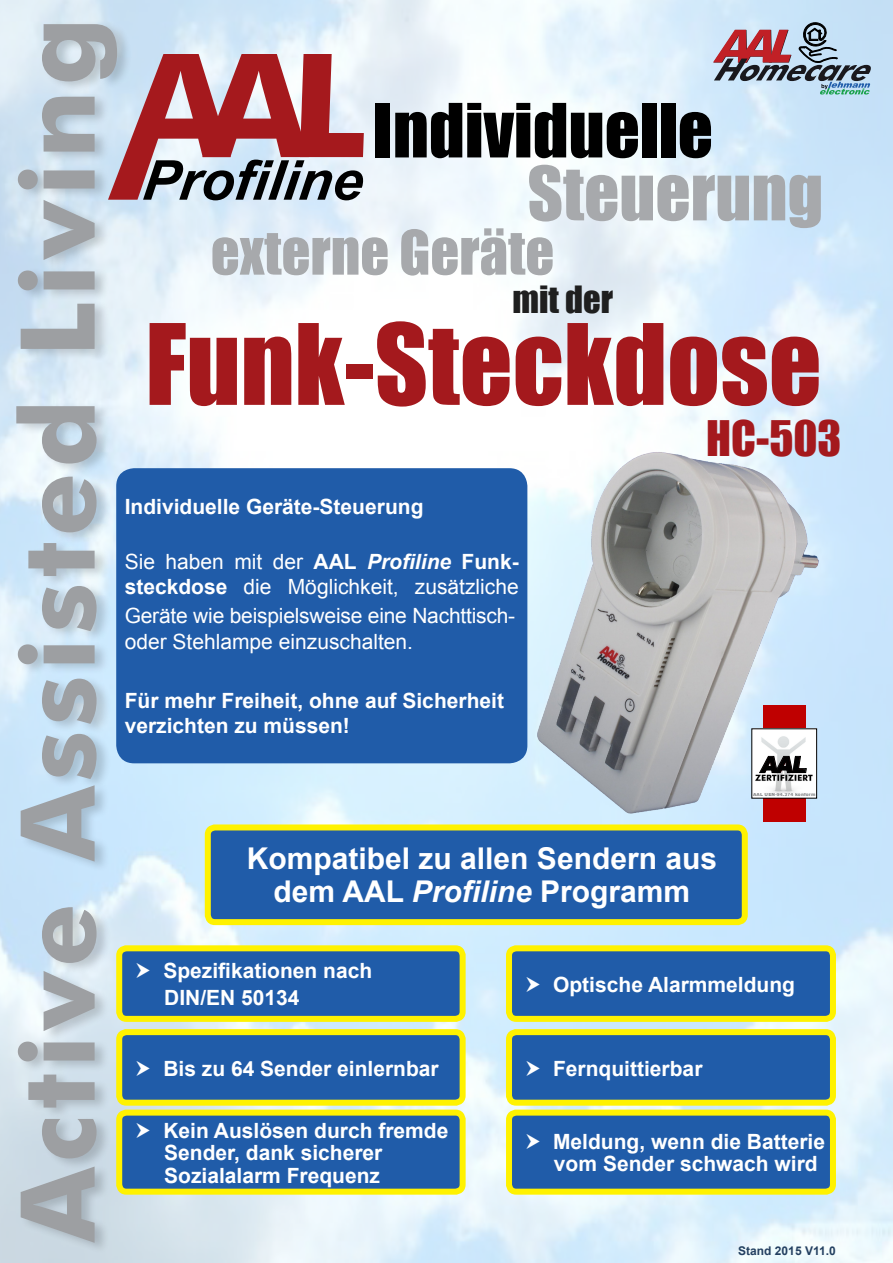
<style>
.page{position:relative;width:893px;height:1263px;background:#fff}
.page>*{position:absolute;margin:0;border:0;box-sizing:border-box;transform-origin:0 0}
.t1{font:103.5px "Impact";color:#a4191d}
.t2{font:700 103.35px "Futura BT";letter-spacing:.05em;color:#9d9fa2}
.t3{font:69px "Impact";color:#000}
.t4{font:69px "Impact";color:#a7a9ac}
.t5{font:56.55px "Impact";color:#a7a9ac}
.t6{font:italic 700 55.05px "Arial";color:#000}
.t7{font:45px "Impact";color:#a4191d}
.t8{font:34.5px "Impact";color:#1f1f1f}
.t9{font:700 30px/33px "Arial";color:#fff;text-align:center}
.t10{font:italic 900 22.5px "Arial";color:#000}
.t11{font:700 21px/22.5px "Arial";color:#fff}
.t12{font:21px/25.2px "Arial";color:#fff}
.t13{font:700 12px "Arial";color:#244061}
.t14{font:900 4.8px "Arial";letter-spacing:.03em;color:#8a8c8e;scale:.91 1}
.s1{font-weight:700}
.s2{font-weight:700;font-style:italic}
.s3{font-style:italic}
</style>
<div class="page">
<img style="left:0;top:0;width:893px;height:1263px">
<div style="left:763px;top:705px;width:42px;height:117px;background:#bf0000"></div>
<svg style="left:133px;top:54px;width:231px;height:146px;background:#c58f97"></svg>
<div style="left:15px;top:20px;width:118px;height:1234px;background:#000;opacity:.17"></div>
<div style="left:116px;top:468px;width:411px;height:295px;background:#205ca9;border-radius:18px"></div>
<div style="left:509px;top:948px;width:324px;height:71px;background:#205ca9;border-radius:7px"></div>
<div style="left:506px;top:945px;width:330px;height:77px;border:6px solid #fff200;border-radius:7px"></div>
<div style="left:119px;top:1032px;width:344px;height:71px;background:#205ca9;border-radius:7px"></div>
<div style="left:116px;top:1029px;width:350px;height:77px;border:6px solid #fff200;border-radius:7px"></div>
<div style="left:119px;top:948px;width:344px;height:71px;background:#205ca9;border-radius:7px"></div>
<div style="left:116px;top:945px;width:350px;height:77px;border:6px solid #fff200;border-radius:7px"></div>
<div style="left:509px;top:1032px;width:324px;height:71px;background:#205ca9;border-radius:7px"></div>
<div style="left:506px;top:1029px;width:330px;height:77px;border:6px solid #fff200;border-radius:7px"></div>
<div style="left:509px;top:1112px;width:324px;height:80px;background:#205ca9;border-radius:7px"></div>
<div style="left:506px;top:1109px;width:330px;height:86px;border:6px solid #fff200;border-radius:7px"></div>
<div style="left:119px;top:1112px;width:344px;height:80px;background:#205ca9;border-radius:7px"></div>
<div style="left:116px;top:1109px;width:350px;height:86px;border:6px solid #fff200;border-radius:7px"></div>
<div style="left:208px;top:827px;width:537px;height:95px;background:#205ca9;border-radius:7px"></div>
<div style="left:205px;top:824px;width:543px;height:101px;border:6px solid #fff200;border-radius:7px"></div>
<img style="left:532px;top:445px;width:294px;height:370px">
<svg style="left:713px;top:23px;width:158px;height:71px;background:#a2a1b0"></svg>
<h2 class="t2" style="left:-5px;top:1242px;width:1226px;rotate:-90deg">Active Assisted Living</h2>
<h3 class="t3" style="left:373px;top:77px;width:342px">Individuelle</h3>
<h3 class="t4" style="left:527px;top:140px;width:297px">Steuerung</h3>
<h3 class="t5" style="left:211px;top:209px;width:345px">externe Geräte</h3>
<h3 class="t8" style="left:512px;top:272px;width:102px">mit der</h3>
<h3 class="t6" style="left:141px;top:144px;width:231px">Profiline</h3>
<h1 class="t1" style="left:145px;top:284px;width:678px">Funk-Steckdose</h1>
<h3 class="t7" style="left:706px;top:403px;width:137px">HC-503</h3>
<p class="t11" style="left:125px;top:496px;width:300px">Individuelle Geräte-Steuerung</p>
<p class="t12" style="left:125px;top:549px;width:396px">Sie haben mit der <span class="s1">AAL</span> <span class="s2">Profiline</span> <span class="s1">Funk&shy;steckdose</span> die Möglichkeit, zusätzliche</p>
<p class="t12" style="left:125px;top:604px;width:392px">Geräte wie beispielsweise eine Nachttisch&shy;oder Stehlampe einzuschalten.</p>
<p class="t11" style="left:125px;top:688px;width:381px;line-height:25.2px">Für mehr Freiheit, ohne auf Sicherheit verzichten zu müssen!</p>
<p class="t10" style="left:760px;top:748px;width:53px">AAL</p>
<p class="t14" style="left:753px;top:791px;width:70px">AAL UEN-94.374 konform</p>
<h3 class="t9" style="left:247px;top:843px;width:472px">Kompatibel zu allen Sendern aus dem AAL <span class="s3">Profiline</span> Programm</h3>
<p class="t11" style="left:163px;top:958px;width:210px;line-height:27px">Spezifikationen nach<br>DIN/EN 50134</p>
<p class="t11" style="left:553px;top:974px;width:243px">Optische Alarmmeldung</p>
<p class="t11" style="left:163px;top:1057px;width:277px">Bis zu 64 Sender einlernbar</p>
<p class="t11" style="left:553px;top:1057px;width:151px">Fernquittierbar</p>
<p class="t11" style="left:163px;top:1120px;width:287px">Kein Auslösen durch fremde<br>Sender, dank sicherer<br>Sozialalarm Frequenz</p>
<p class="t11" style="left:553px;top:1131px;width:273px">Meldung, wenn die Batterie vom Sender schwach wird</p>
<p class="t13" style="left:738px;top:1242px;width:99px">Stand 2015 V11.0</p>
</div>
